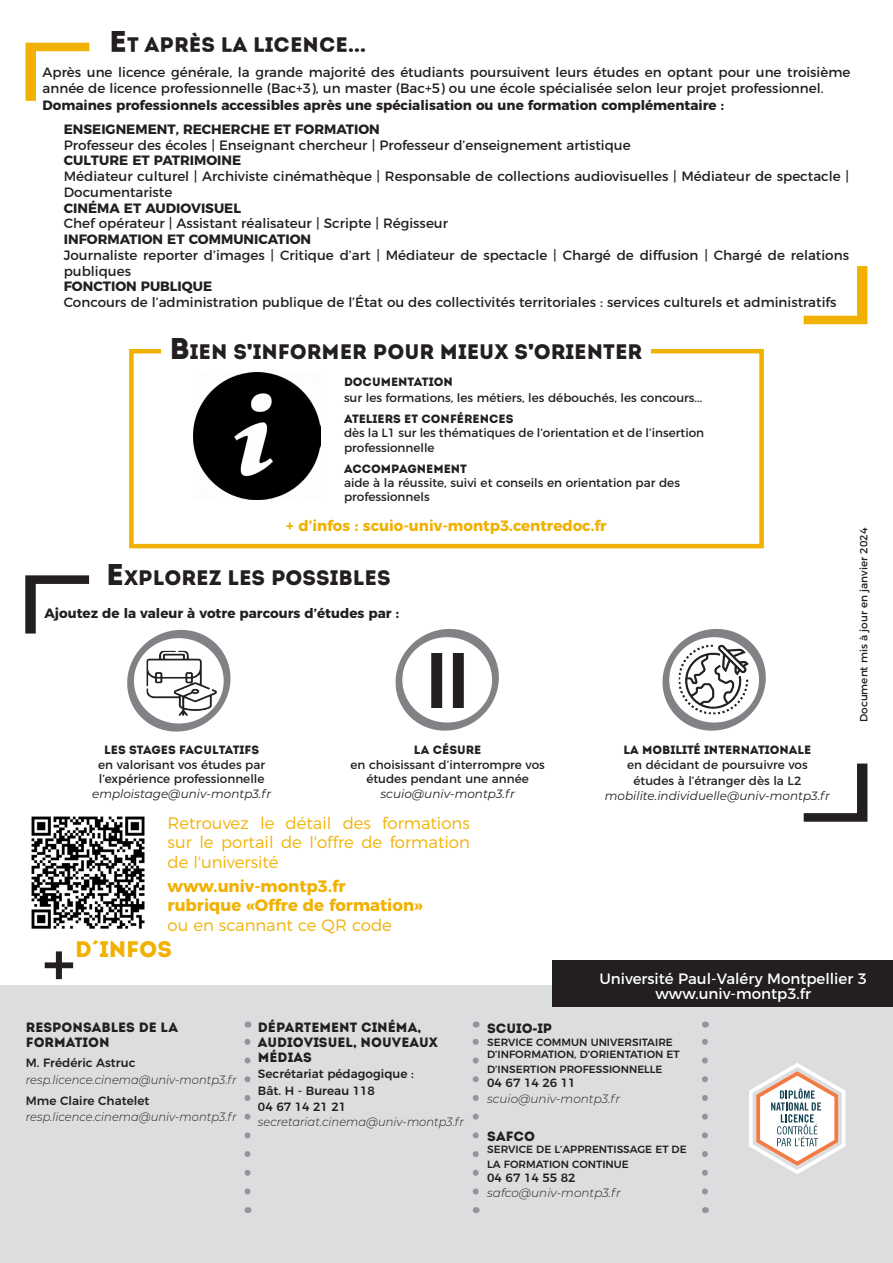
<style>
.page{position:relative;width:893px;height:1263px;background:#fff}
.page>*{position:absolute;margin:0;border:0;box-sizing:border-box;transform-origin:0 0}
.t1{font:22.5px "Intro";color:#f1b100}
.t2{font:21px "Intro";color:#231f20}
.t3{font:300 16.5px/19.5px "Montserrat";color:#f1b100;text-align:justify}
.t4{font:700 16.5px/19.5px "Montserrat";color:#f1b100}
.t5{font:15px "Montserrat";color:#fff}
.t6{font:700 15px "Montserrat";color:#f1b100}
.t7{font:13.5px/15.8px "Montserrat";color:#231f20}
.t8{font:700 13.5px "Montserrat";color:#231f20}
.t9{font:13.5px/15px "Intro";color:#231f20}
.t10{font:12px/14.4px "Montserrat";color:#231f20}
.t11{font:italic 300 12px/16.5px "Montserrat";color:#231f20;scale:.96 1}
.t12{font:12px "Intro";color:#231f20}
.t13{font:500 12px "Montserrat";color:#231f20}
.t14{font:italic 12px "Montserrat";color:#231f20}
.t15{font:italic 300 12px "Montserrat";color:#231f20}
.t16{font:500 10.5px/14.4px "Montserrat";color:#231f20}
.t17{font:10.5px "Montserrat";color:#231f20}
.s1{font-size:30px}
.s2{font-family:"Arial";font-weight:900}
.s3{font-weight:300}
.s4{font-weight:500;font-style:normal}
</style>
<div class="page">
<div style="left:0;top:985px;width:893px;height:278px;background:#dcdddf"></div>
<div style="left:552px;top:961px;width:341px;height:46px;background:#231f20"></div>
<svg style="left:804px;top:266px;width:63px;height:58px"></svg>
<svg style="left:244px;top:1038px;width:6px;height:153px"></svg>
<svg style="left:473px;top:1038px;width:6px;height:153px"></svg>
<svg style="left:702px;top:1038px;width:6px;height:153px"></svg>
<svg style="left:26px;top:43px;width:63px;height:58px"></svg>
<img style="left:193px;top:372px;width:128px;height:127px">
<div style="left:129px;top:349px;width:635px;height:199px;border:4px solid #f1b100"></div>
<div style="left:161px;top:337px;width:490px;height:22px;background:#fff"></div>
<svg style="left:804px;top:763px;width:63px;height:59px"></svg>
<svg style="left:25px;top:575px;width:64px;height:58px"></svg>
<svg style="left:127px;top:629px;width:104px;height:103px"></svg>
<div style="left:134px;top:638px;width:90px;height:85px;background:#fff;border-radius:50%"></div>
<img style="left:147px;top:651px;width:70px;height:65px">
<svg style="left:395px;top:628px;width:104px;height:103px"></svg>
<div style="left:402px;top:637px;width:90px;height:85px;background:#fff;border-radius:50%"></div>
<img style="left:431px;top:653px;width:33px;height:54px">
<svg style="left:662px;top:628px;width:104px;height:103px"></svg>
<div style="left:669px;top:637px;width:90px;height:85px;background:#fff;border-radius:50%"></div>
<img style="left:679px;top:644px;width:70px;height:70px">
<img style="left:31px;top:816px;width:114px;height:113px">
<svg style="left:44px;top:951px;width:30px;height:29px"></svg>
<svg style="left:749px;top:1063px;width:96px;height:111px"></svg>
<p class="t2" style="left:109px;top:32px;width:259px"><span class="s1">E</span>T APRÈS LA LICENCE...</p>
<p class="t7" style="left:43px;top:63px;width:809px;line-height:16.2px">Après une licence générale, la grande majorité des étudiants poursuivent leurs études en optant pour une troisième année de licence professionnelle (Bac+3), un master (Bac+5) ou une école spécialisée selon leur projet professionnel.</p>
<p class="t8" style="left:43px;top:94px;width:683px">Domaines professionnels accessibles après une spécialisation ou une formation complémentaire :</p>
<p class="t8" style="left:64px;top:118px;width:318px">ENSEIGNEMENT, RECHERCHE ET FORMATION</p>
<p class="t7" style="left:64px;top:136px;width:568px">Professeur des écoles | Enseignant chercheur | Professeur d’enseignement artistique</p>
<p class="t8" style="left:64px;top:150px;width:179px">CULTURE ET PATRIMOINE</p>
<p class="t7" style="left:64px;top:167px;width:787px">Médiateur culturel | Archiviste cinémathèque | Responsable de collections audiovisuelles | Médiateur de spectacle |<br>Documentariste</p>
<p class="t8" style="left:64px;top:197px;width:179px">CINÉMA ET AUDIOVISUEL</p>
<p class="t7" style="left:64px;top:215px;width:386px">Chef opérateur | Assistant réalisateur | Scripte | Régisseur</p>
<p class="t8" style="left:64px;top:228px;width:249px">INFORMATION ET COMMUNICATION</p>
<p class="t7" style="left:64px;top:246px;width:787px">Journaliste reporter d’images | Critique d’art | Médiateur de spectacle | Chargé de diffusion | Chargé de relations publiques</p>
<p class="t8" style="left:64px;top:276px;width:150px">FONCTION PUBLIQUE</p>
<p class="t7" style="left:64px;top:293px;width:774px">Concours de l’administration publique de l’État ou des collectivités territoriales : services culturels et administratifs</p>
<p class="t2" style="left:169px;top:339px;width:474px"><span class="s1">B</span>IEN S<span class="s2">'</span>INFORMER POUR MIEUX S<span class="s2">'</span>ORIENTER</p>
<p class="t12" style="left:344px;top:374px;width:110px">DOCUMENTATION</p>
<p class="t10" style="left:344px;top:390px;width:360px">sur les formations, les métiers, les débouchés, les concours...</p>
<p class="t12" style="left:344px;top:412px;width:171px">ATELIERS ET CONFÉRENCES</p>
<p class="t10" style="left:344px;top:425px;width:362px">dès la L1 sur les thématiques de l’orientation et de l’insertion professionnelle</p>
<p class="t12" style="left:344px;top:461px;width:125px">ACCOMPAGNEMENT</p>
<p class="t10" style="left:344px;top:475px;width:337px">aide à la réussite, suivi et conseils en orientation par des professionnels</p>
<p class="t6" style="left:286px;top:514px;width:322px">+ d’infos : scuio-univ-montp3.centredoc.fr</p>
<p class="t2" style="left:106px;top:565px;width:286px"><span class="s1">E</span>XPLOREZ LES POSSIBLES</p>
<p class="t8" style="left:44px;top:602px;width:356px">Ajoutez de la valeur à votre parcours d’études par :</p>
<p class="t12" style="left:104px;top:743px;width:157px">LES STAGES FACULTATIFS</p>
<p class="t10" style="left:98px;top:756px;width:169px">en valorisant vos études par l’expérience professionnelle</p>
<p class="t14" style="left:92px;top:785px;width:181px">emploistage@univ-montp3.fr</p>
<p class="t12" style="left:414px;top:743px;width:69px">LA CÉSURE</p>
<p class="t10" style="left:350px;top:756px;width:196px;text-align:center">en choisissant d’interrompre vos études pendant une année</p>
<p class="t14" style="left:380px;top:785px;width:136px">scuio@univ-montp3.fr</p>
<p class="t3" style="left:168px;top:812px;width:304px">Retrouvez le détail des formations sur le portail de l'offre de formation de l'université</p>
<p class="t4" style="left:168px;top:875px;width:256px">www.univ-montp3.fr rubrique «Offre de formation» <span class="s3">ou en scannant ce QR code</span></p>
<p class="t1" style="left:75px;top:936px;width:98px">D´INFOS</p>
<p class="t12" style="left:624px;top:743px;width:189px">LA MOBILITÉ INTERNATIONALE</p>
<p class="t10" style="left:627px;top:756px;width:182px">en décidant de poursuivre vos</p>
<p class="t10" style="left:633px;top:773px;width:169px">études à l’étranger dès la L2</p>
<p class="t14" style="left:605px;top:787px;width:227px">mobilite.individuelle@univ-montp3.fr</p>
<p class="t17" style="left:855px;top:722px;width:196px;rotate:-90deg">Document mis à jour en janvier 2024</p>
<p class="t9" style="left:26px;top:1019px;width:154px">RESPONSABLES DE LA</p>
<p class="t9" style="left:26px;top:1034px;width:85px">FORMATION</p>
<p class="t13" style="left:26px;top:1053px;width:111px">M. Frédéric Astruc</p>
<p class="t11" style="left:26px;top:1071px;width:221px">resp.licence.cinema@univ-montp3.fr</p>
<p class="t11" style="left:26px;top:1092px;width:221px"><span class="s4">Mme Claire Chatelet </span>resp.licence.cinema@univ-montp3.fr</p>
<p class="t9" style="left:258px;top:1019px;width:181px">DÉPARTEMENT CINÉMA,<br>AUDIOVISUEL, NOUVEAUX<br>MÉDIAS</p>
<p class="t13" style="left:258px;top:1064px;width:157px">Secrétariat pédagogique :</p>
<p class="t13" style="left:258px;top:1081px;width:119px">Bât. H - Bureau 118</p>
<p class="t13" style="left:258px;top:1097px;width:90px">04 67 14 21 21</p>
<p class="t11" style="left:258px;top:1113px;width:216px">secretariat.cinema@univ-montp3.fr</p>
<p class="t5" style="left:599px;top:966px;width:269px">Université Paul-Valéry Montpellier 3</p>
<p class="t5" style="left:655px;top:981px;width:157px">www.univ-montp3.fr</p>
<p class="t9" style="left:487px;top:1021px;width:67px">SCUIO<span class="s2">-</span>IP</p>
<p class="t16" style="left:487px;top:1034px;width:187px">SERVICE COMMUN UNIVERSITAIRE</p>
<p class="t16" style="left:487px;top:1046px;width:194px">D’INFORMATION, D’ORIENTATION ET</p>
<p class="t16" style="left:487px;top:1061px;width:177px">D’INSERTION PROFESSIONNELLE</p>
<p class="t13" style="left:487px;top:1073px;width:90px">04 67 14 26 11</p>
<p class="t15" style="left:487px;top:1091px;width:134px">scuio@univ-montp3.fr</p>
<p class="t9" style="left:487px;top:1128px;width:49px">SAFCO</p>
<p class="t16" style="left:487px;top:1142px;width:201px">SERVICE DE L’APPRENTISSAGE ET DE<br>LA FORMATION CONTINUE</p>
<p class="t13" style="left:487px;top:1168px;width:90px">04 67 14 55 82</p>
<p class="t15" style="left:487px;top:1184px;width:135px">safco@univ-montp3.fr</p>
</div>
